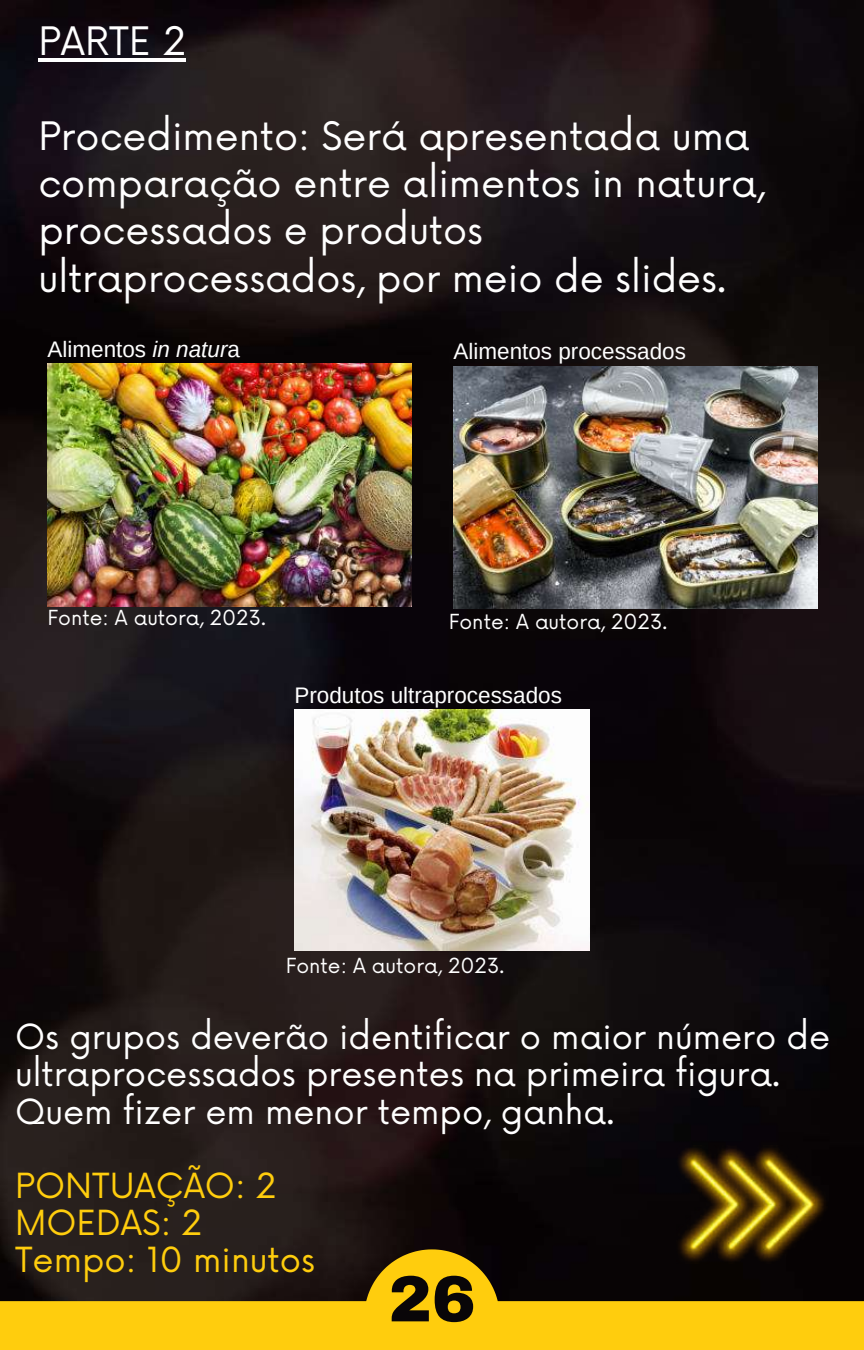
<style>
.page{position:relative;width:864px;height:1350px;background:#fff}
.page>*{position:absolute;margin:0;border:0;box-sizing:border-box;transform-origin:0 0}
.t1{font:900 65.25px "Archivo";color:#090608}
.t2{font:38.25px/47.2px "Now";color:#fff}
.t3{font:33.75px/37.1px "Now";color:#fff}
.t4{font:33.75px/37.1px "Now";color:#ffcd0d}
.t5{font:22.5px "Arimo";color:#fff}
.t6{font:20.25px "Now";color:#fff}
.s1{font-style:italic}
</style>
<div class="page">
<img style="left:0;top:0;width:864px;height:1249px">
<svg style="left:0;top:1249px;width:864px;height:101px"></svg>
<img style="left:676px;top:1145px;width:152px;height:119px">
<img style="left:453px;top:367px;width:365px;height:241px">
<img style="left:294px;top:710px;width:296px;height:241px">
<img style="left:47px;top:364px;width:365px;height:243px">
<hr style="left:38px;top:59px;width:148px;height:3px;background:#fff">
<p class="t2" style="left:38px;top:15px;width:149px">PARTE 2</p>
<p class="t2" style="left:38px;top:110px;width:728px">Procedimento: Será apresentada uma comparação entre alimentos in natura, processados e produtos ultraprocessados, por meio de slides.</p>
<p class="t5" style="left:47px;top:335px;width:194px">Alimentos <span class="s1">in natur</span>a</p>
<p class="t5" style="left:453px;top:337px;width:234px">Alimentos processados</p>
<p class="t6" style="left:47px;top:601px;width:220px">Fonte: A autora, 2023.</p>
<p class="t6" style="left:449px;top:605px;width:220px">Fonte: A autora, 2023.</p>
<p class="t5" style="left:294px;top:681px;width:269px">Produtos ultraprocessados</p>
<p class="t6" style="left:286px;top:949px;width:220px">Fonte: A autora, 2023.</p>
<p class="t3" style="left:15px;top:1016px;width:817px">Os grupos deverão identificar o maior número de ultraprocessados presentes na primeira figura.<br>Quem fizer em menor tempo, ganha.</p>
<p class="t4" style="left:15px;top:1165px;width:302px">PONTUAÇÃO: 2<br>MOEDAS: 2<br>Tempo: 10 minutos</p>
<h1 class="t1" style="left:388px;top:1259px;width:89px">26</h1>
</div>
